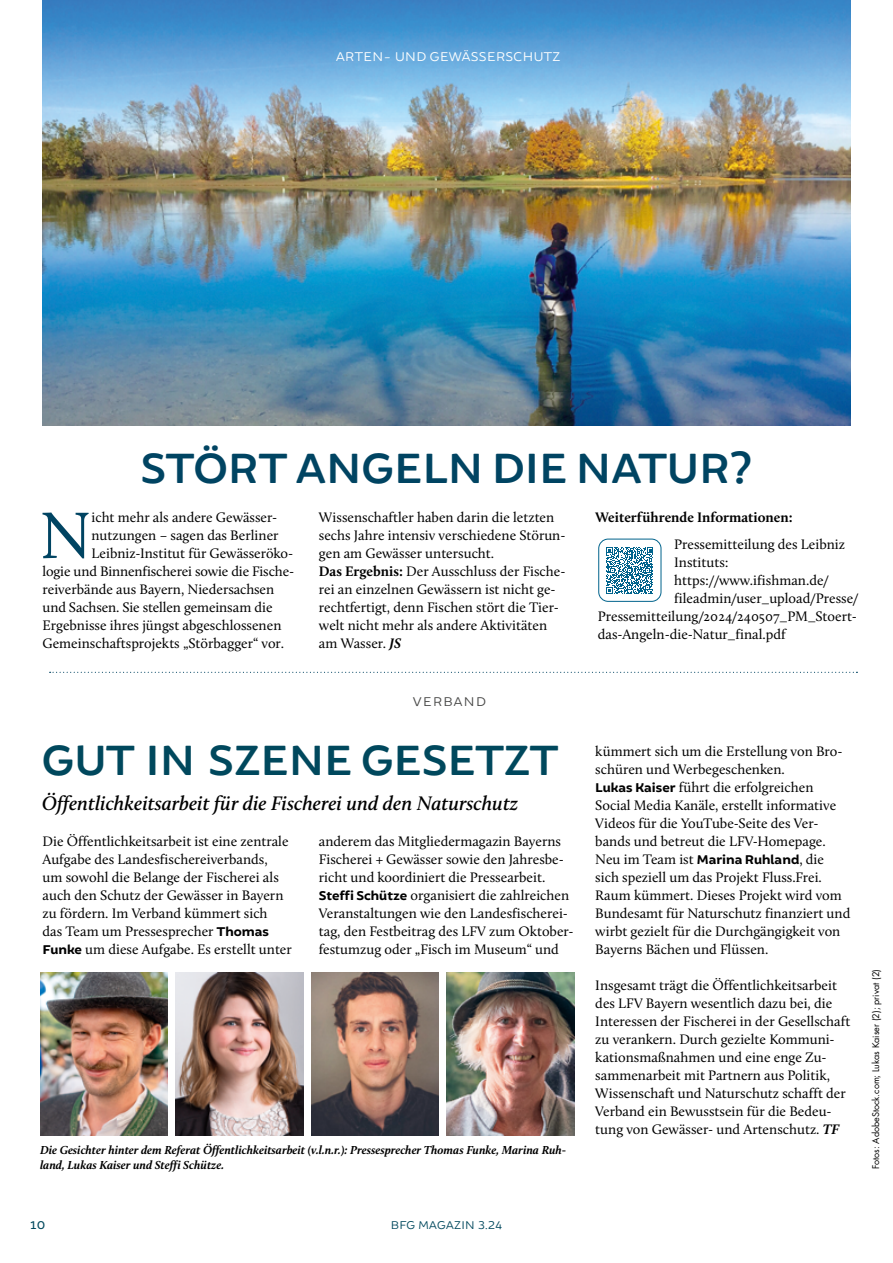
<style>
.page{position:relative;width:893px;height:1263px;background:#fff}
.page>*{position:absolute;margin:0;border:0;box-sizing:border-box;transform-origin:0 0}
.t1{font:67.95px "Calluna";color:#004462}
.t2{font:600 45px "Brocha";color:#004462}
.t3{font:600 45px "Brocha";color:#00485d}
.t4{font:italic 600 20.25px "Calluna";color:#000}
.t5{font:14.25px/18px "Calluna";color:#000}
.t6{font:700 14.25px "Calluna";color:#000}
.t7{font:13.5px "Brocha";letter-spacing:.03em;color:#fff}
.t8{font:13.5px "Brocha";letter-spacing:.1em;color:#494948}
.t9{font:italic 700 12px/15px "Calluna";color:#000}
.t10{font:12px "Brocha";letter-spacing:.03em;color:#00485d}
.t11{font:12px "Brocha";color:#00485d}
.t12{font:9px "Futura Std";color:#000}
.s1{font-weight:700}
.s2{font-weight:700;font-style:italic}
.s3{font-family:"Brocha";font-weight:700;font-size:13.5px}
</style>
<div class="page">
<img style="left:43px;top:0;width:807px;height:425px">
<svg style="left:50px;top:672px;width:807px;height:1px"></svg>
<svg style="left:606px;top:547px;width:47px;height:47px"></svg>
<div style="left:598px;top:539px;width:63px;height:63px;border:1px solid #00638c;border-radius:9px"></div>
<img style="left:40px;top:973px;width:128px;height:162px">
<img style="left:311px;top:973px;width:128px;height:162px">
<img style="left:176px;top:973px;width:127px;height:162px">
<img style="left:447px;top:973px;width:127px;height:162px">
<p class="t7" style="left:336px;top:48px;width:226px">ARTEN- UND GEWÄSSERSCHUTZ</p>
<h2 class="t2" style="left:141px;top:441px;width:613px">STÖRT ANGELN DIE NATUR?</h2>
<h1 class="t1" style="left:39px;top:494px;width:54px">N</h1>
<p class="t5" style="left:91px;top:508px;width:187px">icht mehr als andere Gewässer-</p>
<p class="t5" style="left:91px;top:526px;width:189px">nutzungen – sagen das Berliner</p>
<p class="t5" style="left:91px;top:544px;width:203px">Leibniz-Institut für Gewässeröko-</p>
<p class="t5" style="left:43px;top:562px;width:253px">logie und Binnenfischerei sowie die Fische-</p>
<p class="t5" style="left:43px;top:580px;width:233px">reiverbände aus Bayern, Niedersachsen</p>
<p class="t5" style="left:43px;top:598px;width:232px">und Sachsen. Sie stellen gemeinsam die</p>
<p class="t5" style="left:43px;top:616px;width:240px">Ergebnisse ihres jüngst abgeschlossenen</p>
<p class="t5" style="left:43px;top:634px;width:243px">Gemeinschaftsprojekts „Störbagger“ vor.</p>
<p class="t5" style="left:319px;top:508px;width:248px">Wissenschaftler haben darin die letzten sechs Jahre intensiv verschiedene Störun&shy;gen am Gewässer untersucht.<br><span class="s1">Das Ergebnis:</span> Der Ausschluss der Fische&shy;rei an einzelnen Gewässern ist nicht ge&shy;rechtfertigt, denn Fischen stört die Tier&shy;welt nicht mehr als andere Aktivitäten am Wasser. <span class="s2">JS</span></p>
<p class="t6" style="left:595px;top:508px;width:199px">Weiterführende Informationen:</p>
<p class="t5" style="left:674px;top:535px;width:172px">Pressemitteilung des Leibniz</p>
<p class="t5" style="left:674px;top:553px;width:56px">Instituts:</p>
<p class="t5" style="left:674px;top:571px;width:156px">https://www.ifishman.de/</p>
<p class="t5" style="left:674px;top:589px;width:186px">fileadmin/user_upload/Presse/</p>
<p class="t5" style="left:598px;top:607px;width:261px">Pressemitteilung/2024/240507_PM_Stoert-</p>
<p class="t5" style="left:598px;top:625px;width:189px">das-Angeln-die-Natur_final.pdf</p>
<p class="t8" style="left:413px;top:694px;width:75px">VERBAND</p>
<h2 class="t3" style="left:42px;top:733px;width:518px">GUT IN SZENE GESETZT</h2>
<h3 class="t4" style="left:42px;top:791px;width:478px">Öffentlichkeitsarbeit für die Fischerei und den Naturschutz</h3>
<p class="t5" style="left:43px;top:832px;width:251px">Die Öffentlichkeitsarbeit ist eine zentrale Aufgabe des Landesfischereiverbands,<br>um sowohl die Belange der Fischerei als auch den Schutz der Gewässer in Bayern zu fördern. Im Verband kümmert sich<br>das Team um Pressesprecher <span class="s3">Thomas Funke</span> um diese Aufgabe. Es erstellt unter</p>
<p class="t5" style="left:319px;top:832px;width:256px">anderem das Mitgliedermagazin Bayerns Fischerei + Gewässer sowie den Jahresbe&shy;richt und koordiniert die Pressearbeit.<br><span class="s3">Steffi Schütze</span> organisiert die zahlreichen Veranstaltungen wie den Landesfischerei&shy;tag, den Festbeitrag des LFV zum Oktober&shy;festumzug oder „Fisch im Museum“ und</p>
<p class="t9" style="left:40px;top:1142px;width:528px">Die Gesichter hinter dem Referat Öffentlichkeitsarbeit (v.l.n.r.): Pressesprecher Thomas Funke, Marina Ruh&shy;land, Lukas Kaiser und Steffi Schütze.</p>
<p class="t5" style="left:595px;top:742px;width:257px">kümmert sich um die Erstellung von Bro&shy;schüren und Werbegeschenken.<br><span class="s3">Lukas Kaiser</span> führt die erfolgreichen Social Media Kanäle, erstellt informative Videos für die YouTube-Seite des Ver&shy;bands und betreut die LFV-Homepage.<br>Neu im Team ist <span class="s3">Marina Ruhland</span>, die sich speziell um das Projekt Fluss.Frei.<br>Raum kümmert. Dieses Projekt wird vom Bundesamt für Naturschutz finanziert und wirbt gezielt für die Durchgängigkeit von Bayerns Bächen und Flüssen.</p>
<p class="t5" style="left:595px;top:976px;width:257px">Insgesamt trägt die Öffentlichkeitsarbeit des LFV Bayern wesentlich dazu bei, die Interessen der Fischerei in der Gesellschaft zu verankern. Durch gezielte Kommuni&shy;kationsmaßnahmen und eine enge Zu&shy;sammenarbeit mit Partnern aus Politik, Wissenschaft und Naturschutz schafft der Verband ein Bewusstsein für die Bedeu&shy;tung von Gewässer- und Artenschutz. <span class="s2">TF</span></p>
<p class="t12" style="left:870px;top:1169px;width:202px;rotate:-90deg">Fotos: AdobeStock.com; Lukas Kaiser (2); privat (2)</p>
<p class="t11" style="left:30px;top:1218px;width:17px">10</p>
<p class="t10" style="left:391px;top:1218px;width:113px">BFG MAGAZIN 3.24</p>
</div>
